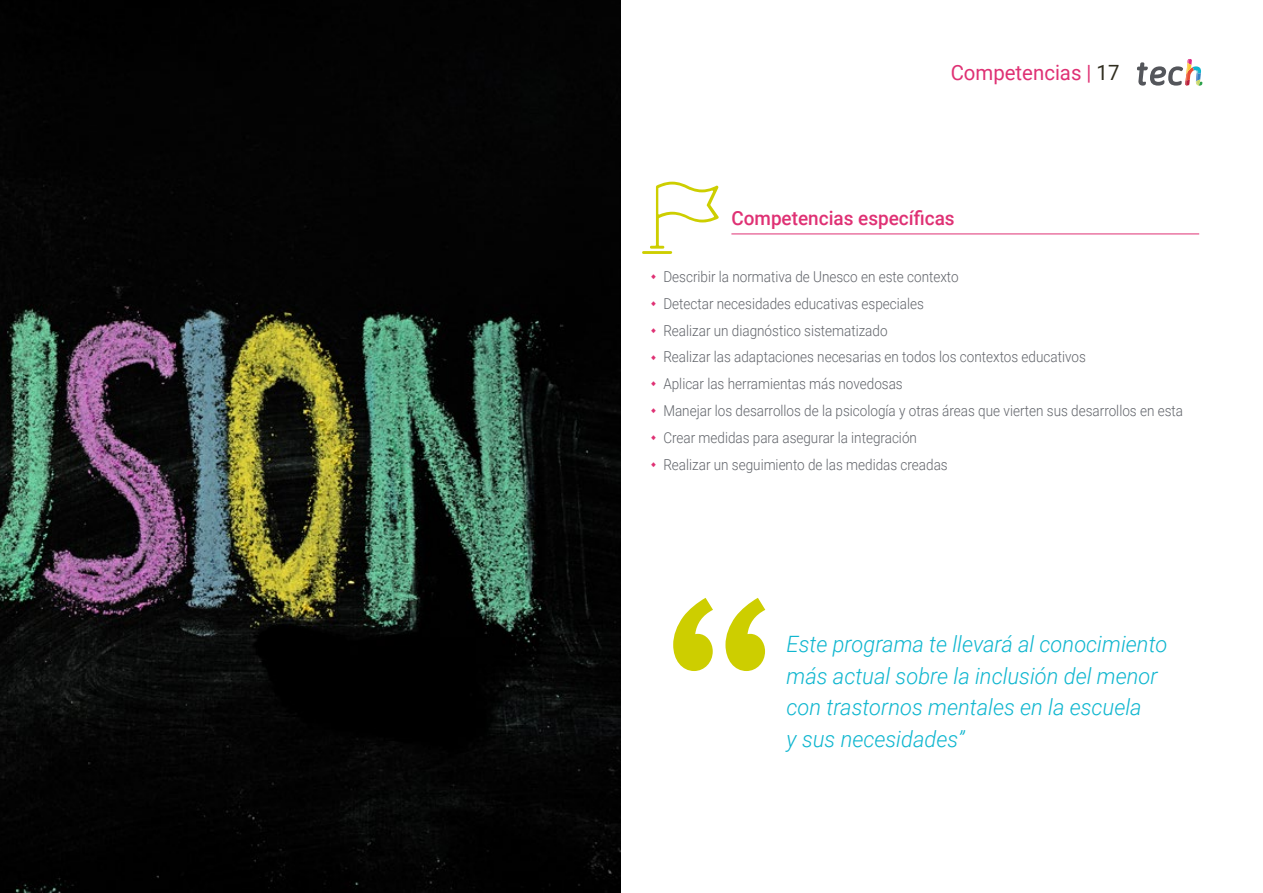
<style>
.page{position:relative;width:1263px;height:893px;background:#fff}
.page>*{position:absolute;margin:0;border:0;box-sizing:border-box;transform-origin:0 0}
.t1{font:italic 300 22.5px/31.5px "Roboto";color:#0fb6cf}
.t2{font:21px "Roboto";color:#df3174}
.t3{font:500 19.5px "Roboto";color:#df3174}
.t4{font:300 15px/26.7px "Roboto";color:#61646a;scale:.9 1}
.s1{color:#312e20}
</style>
<div class="page">
<img style="left:0;top:0;width:621px;height:893px">
<hr style="left:731px;top:234px;width:468px;height:1px;background:#df3174">
<hr style="left:642px;top:251px;width:30px;height:3px;background:#cdce00">
<svg style="left:650px;top:182px;width:69px;height:67px"></svg>
<svg style="left:673px;top:598px;width:92px;height:73px"></svg>
<svg style="left:1137px;top:59px;width:65px;height:27px"></svg>
<h2 class="t2" style="left:951px;top:57px;width:170px">Competencias | <span class="s1">17</span></h2>
<h3 class="t3" style="left:731px;top:205px;width:225px">Competencias específicas</h3>
<p class="t4" style="left:663px;top:263px;width:579px">Describir la normativa de Unesco en este contexto<br>Detectar necesidades educativas especiales<br>Realizar un diagnóstico sistematizado<br>Realizar las adaptaciones necesarias en todos los contextos educativos<br>Aplicar las herramientas más novedosas<br>Manejar los desarrollos de la psicología y otras áreas que vierten sus desarrollos en esta Crear medidas para asegurar la integración<br>Realizar un seguimiento de las medidas creadas</p>
<h1 class="t1" style="left:786px;top:628px;width:382px">Este programa te llevará al conocimiento más actual sobre la inclusión del menor con trastornos mentales en la escuela<br>y sus necesidades”</h1>
</div>
